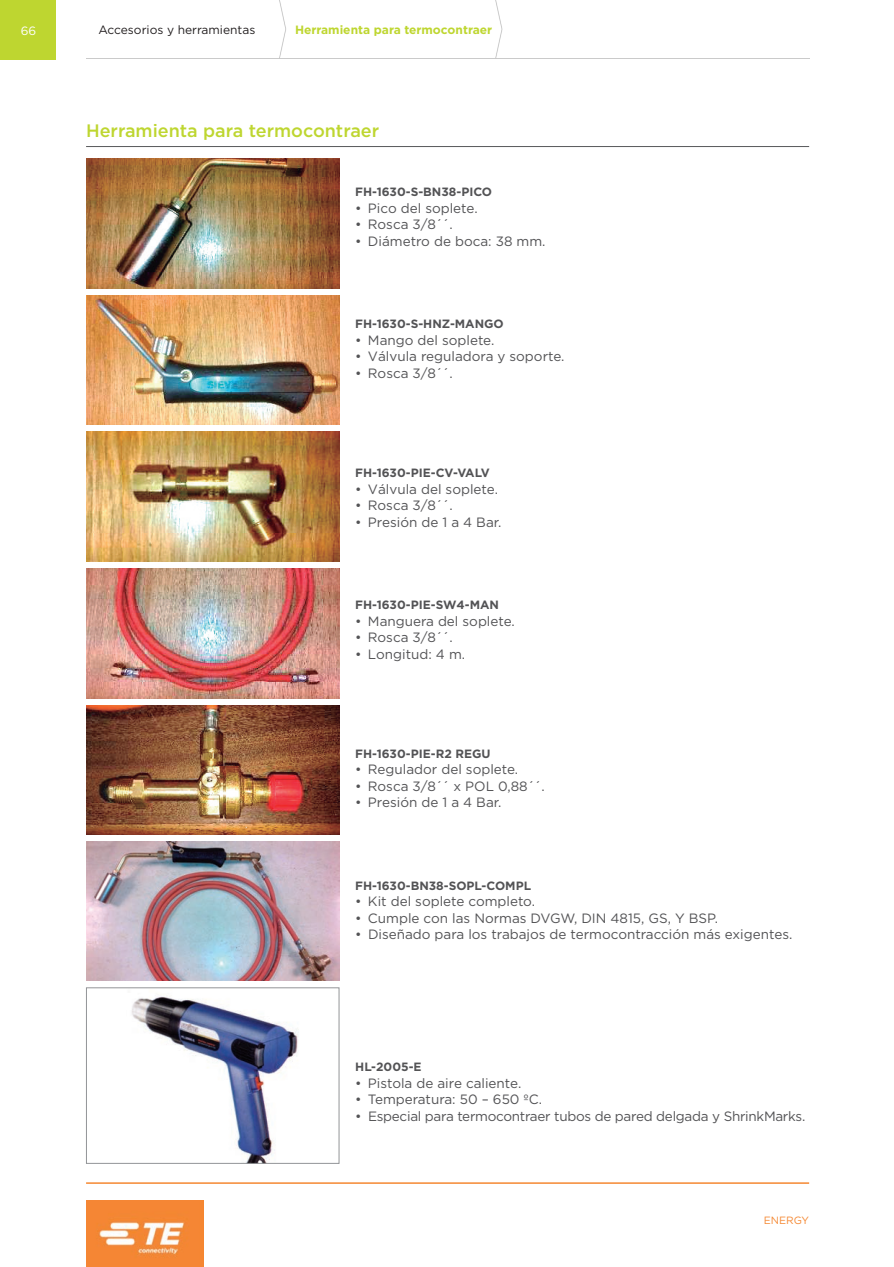
<style>
.page{position:relative;width:894px;height:1267px;background:#fff}
.page>*{position:absolute;margin:0;border:0;box-sizing:border-box;transform-origin:0 0}
.t1{font:500 18px "Gotham";color:#bed630}
.t2{font:13.5px "Gotham";color:#535355}
.t3{font:13.5px "Gotham";letter-spacing:-.02em;color:#535355}
.t4{font:700 12px "Gotham";color:#535355}
.t5{font:700 12px "Gotham";color:#bed630}
.t6{font:12px "Gotham";color:#231f20}
.t7{font:12px "Gotham";color:#fff}
.t8{font:10.5px "Gotham";color:#f58832}
</style>
<div class="page">
<div style="left:0;top:0;width:56px;height:60px;background:#bed630"></div>
<img style="left:86px;top:1200px;width:117px;height:66px">
<hr style="left:86px;top:1182px;width:723px;height:1px;background:#f58832">
<img style="left:86px;top:0;width:723px;height:59px">
<img style="left:456px;top:0;width:224px;height:59px">
<img style="left:86px;top:841px;width:253px;height:139px">
<img style="left:86px;top:705px;width:253px;height:129px">
<img style="left:86px;top:568px;width:253px;height:130px">
<img style="left:86px;top:432px;width:253px;height:129px">
<img style="left:86px;top:295px;width:253px;height:129px">
<img style="left:86px;top:159px;width:253px;height:129px">
<img style="left:131px;top:996px;width:167px;height:165px">
<div style="left:86px;top:987px;width:253px;height:176px;border:1px solid #939598"></div>
<hr style="left:86px;top:146px;width:723px;height:1px;background:#57585a">
<p class="t7" style="left:21px;top:24px;width:17px">66</p>
<p class="t6" style="left:98px;top:23px;width:158px">Accesorios y herramientas</p>
<p class="t5" style="left:295px;top:23px;width:199px">Herramienta para termocontraer</p>
<h1 class="t1" style="left:86px;top:121px;width:295px">Herramienta para termocontraer</h1>
<p class="t4" style="left:355px;top:185px;width:138px">FH-1630-S-BN38-PICO</p>
<p class="t2" style="left:355px;top:200px;width:124px">• Pico del soplete.</p>
<p class="t2" style="left:355px;top:217px;width:99px">• Rosca 3/8´´.</p>
<p class="t2" style="left:355px;top:233px;width:192px">• Diámetro de boca: 38 mm.</p>
<p class="t4" style="left:355px;top:317px;width:150px">FH-1630-S-HNZ-MANGO</p>
<p class="t2" style="left:355px;top:332px;width:141px">• Mango del soplete.</p>
<p class="t2" style="left:355px;top:349px;width:211px">• Válvula reguladora y soporte.</p>
<p class="t2" style="left:355px;top:365px;width:99px">• Rosca 3/8´´.</p>
<p class="t4" style="left:355px;top:466px;width:136px">FH-1630-PIE-CV-VALV</p>
<p class="t2" style="left:355px;top:481px;width:144px">• Válvula del soplete.</p>
<p class="t2" style="left:355px;top:497px;width:99px">• Rosca 3/8´´.</p>
<p class="t2" style="left:355px;top:514px;width:148px">• Presión de 1 a 4 Bar.</p>
<p class="t4" style="left:355px;top:598px;width:145px">FH-1630-PIE-SW4-MAN</p>
<p class="t2" style="left:355px;top:613px;width:161px">• Manguera del soplete.</p>
<p class="t2" style="left:355px;top:629px;width:99px">• Rosca 3/8´´.</p>
<p class="t2" style="left:355px;top:646px;width:111px">• Longitud: 4 m.</p>
<p class="t4" style="left:355px;top:746px;width:137px">FH-1630-PIE-R2 REGU</p>
<p class="t2" style="left:355px;top:761px;width:165px">• Regulador del soplete.</p>
<p class="t2" style="left:355px;top:778px;width:191px">• Rosca 3/8´´ x POL 0,88´´.</p>
<p class="t2" style="left:355px;top:794px;width:148px">• Presión de 1 a 4 Bar.</p>
<p class="t4" style="left:355px;top:878px;width:177px">FH-1630-BN38-SOPL-COMPL</p>
<p class="t2" style="left:355px;top:893px;width:181px">• Kit del soplete completo.</p>
<p class="t2" style="left:355px;top:910px;width:364px">• Cumple con las Normas DVGW, DIN 4815, GS, Y BSP.</p>
<p class="t2" style="left:355px;top:926px;width:439px">• Diseñado para los trabajos de termocontracción más exigentes.</p>
<p class="t4" style="left:355px;top:1060px;width:68px">HL-2005-E</p>
<p class="t2" style="left:355px;top:1075px;width:168px">• Pistola de aire caliente.</p>
<p class="t2" style="left:355px;top:1091px;width:188px">• Temperatura: 50 – 650 ºC.</p>
<p class="t3" style="left:355px;top:1108px;width:451px">• Especial para termocontraer tubos de pared delgada y ShrinkMarks.</p>
<p class="t8" style="left:764px;top:1214px;width:47px">ENERGY</p>
</div>
